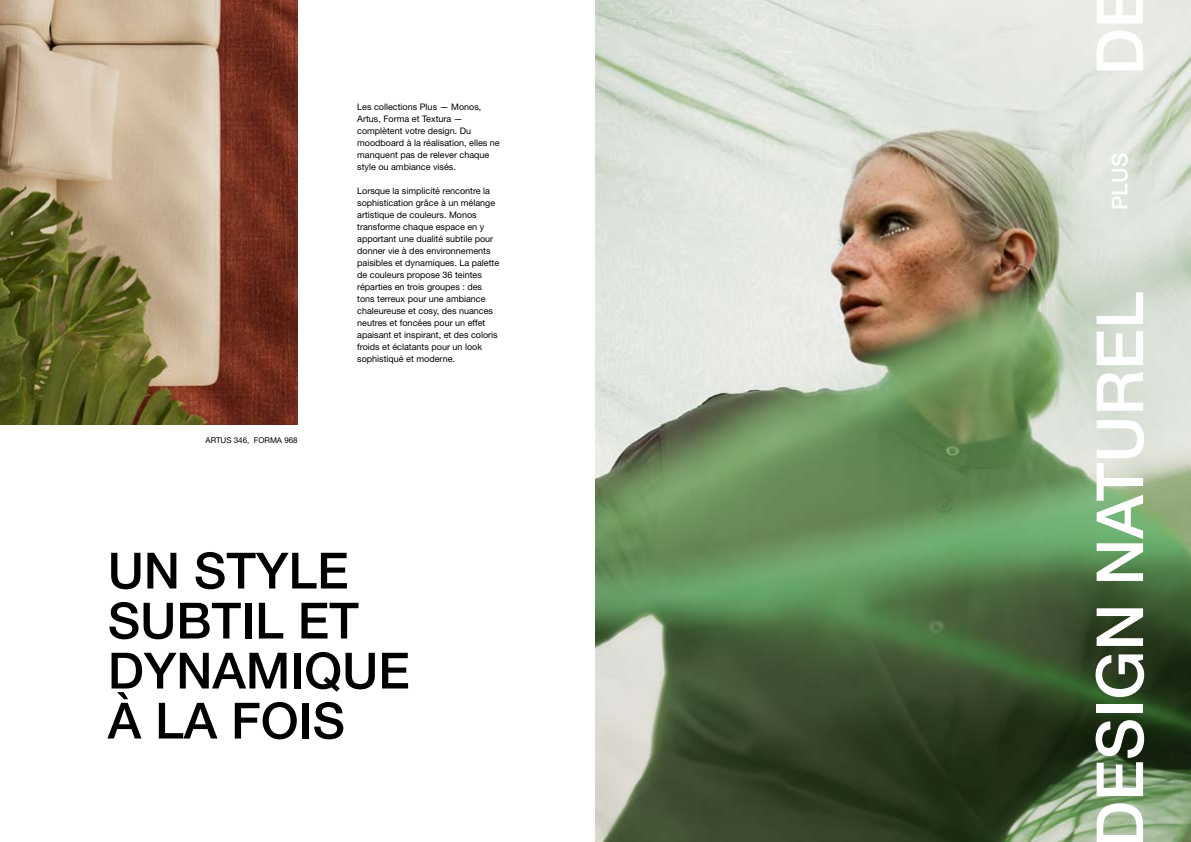
<style>
.page{position:relative;width:1191px;height:842px;background:#fff}
.page>*{position:absolute;margin:0;border:0;box-sizing:border-box;transform-origin:0 0}
.t1{font:500 65px "Helvetica Neue LT Std";color:#fff}
.t2{font:500 50px/50px "Helvetica Neue LT Std";color:#000}
.t3{font:500 21.7px "Helvetica Neue LT Std";color:#fff}
.t4{font:9px/12px "Helvetica Neue LT Std";color:#000}
.t5{font:8px "Helvetica Neue LT Std";color:#000}
</style>
<div class="page">
<img style="left:595px;top:0;width:596px;height:842px">
<img style="left:0;top:0;width:298px;height:424px">
<p class="t5" style="left:205px;top:435px;width:94px">ARTUS 346, FORMA 968</p>
<p class="t4" style="left:357px;top:101px;width:144px">Les collections Plus — Monos,<br>Artus, Forma et Textura — complètent votre design. Du moodboard à la réalisation, elles ne manquent pas de relever chaque style ou ambiance visés.</p>
<p class="t4" style="left:357px;top:185px;width:143px">Lorsque la simplicité rencontre la sophistication grâce à un mélange artistique de couleurs. Monos transforme chaque espace en y apportant une dualité subtile pour donner vie à des environnements paisibles et dynamiques. La palette de couleurs propose 36 teintes réparties en trois groupes : des tons terreux pour une ambiance chaleureuse et cosy, des nuances neutres et foncées pour un effet apaisant et inspirant, et des coloris froids et éclatants pour un look sophistiqué et moderne.</p>
<h2 class="t2" style="left:108px;top:545px;width:303px">UN STYLE<br>SUBTIL ET<br>DYNAMIQUE<br>À LA FOIS</h2>
<h1 class="t1" style="left:1081px;top:75px;width:89px;rotate:-90deg">DE</h1>
<h3 class="t3" style="left:1107px;top:210px;width:58px;rotate:-90deg">PLUS</h3>
<h1 class="t1" style="left:1081px;top:848px;width:558px;rotate:-90deg">DESIGN NATUREL</h1>
</div>
